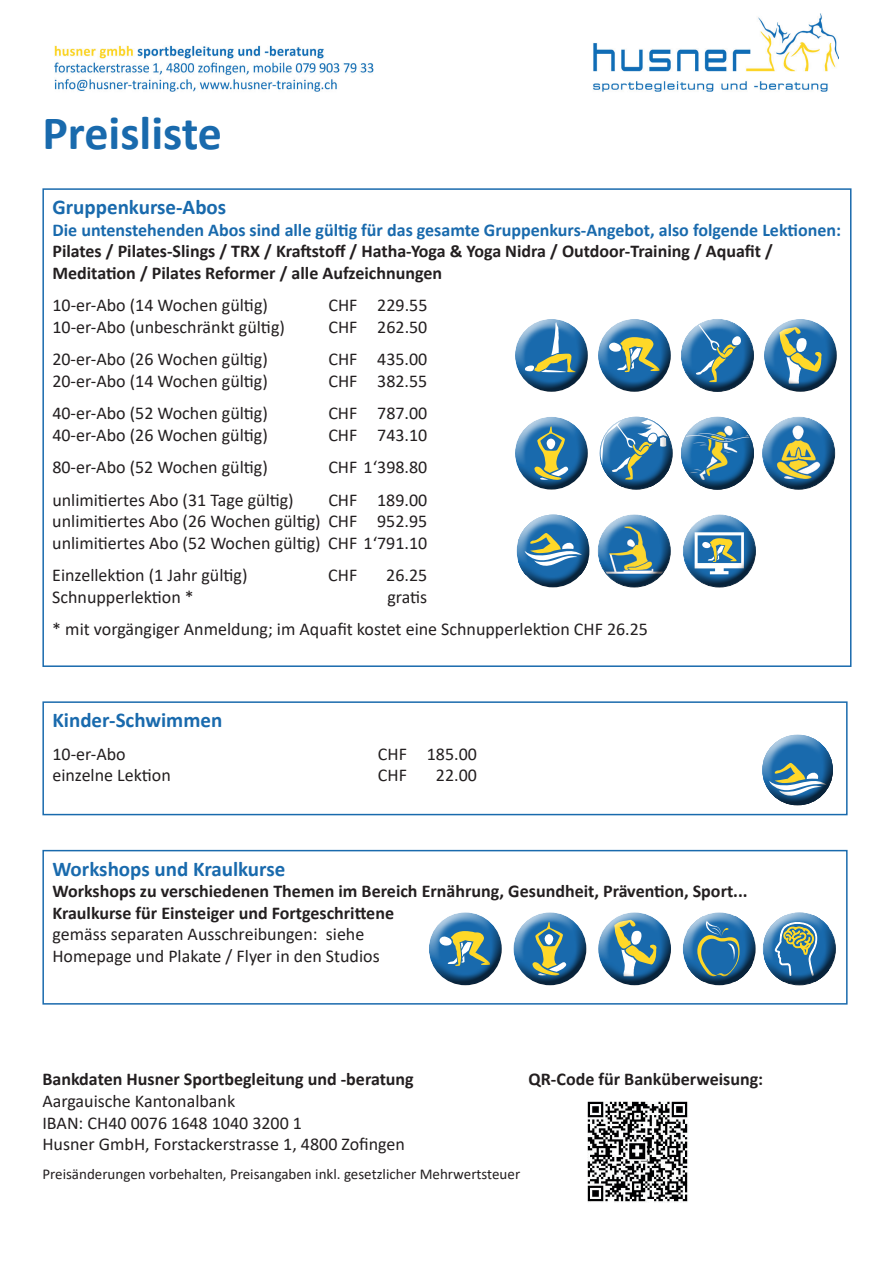
<style>
.page{position:relative;width:893px;height:1263px;background:#fff}
.page>*{position:absolute;margin:0;border:0;box-sizing:border-box;transform-origin:0 0}
.t1{font:700 48px "Calibri";color:#196aad}
.t2{font:700 21px "Calibri";color:#196aad}
.t3{font:18px/21.6px "Calibri";color:#231f20}
.t4{font:700 18px/21.6px "Calibri";color:#231f20}
.t5{font:700 18px "Calibri";color:#196aad}
.t6{font:15px "Calibri";color:#231f20}
.t7{font:700 8.85px "Arial";color:#231f20}
.t8{font:700 6.45px "Arial";color:#231f20}
</style>
<div class="page">
<img style="left:54px;top:14px;width:785px;height:78px">
<div style="left:42px;top:701px;width:806px;height:114px;border:2px solid #196aad"></div>
<div style="left:760px;top:734px;width:74px;height:50px;background:#fff;opacity:.75"></div>
<div style="left:760px;top:745px;width:74px;height:61px;background:#231f20;opacity:.75"></div>
<img style="left:587px;top:1101px;width:102px;height:102px">
<div style="left:42px;top:850px;width:806px;height:154px;border:2px solid #196aad"></div>
<div style="left:681px;top:912px;width:75px;height:53px;background:#fff;opacity:.75"></div>
<div style="left:681px;top:923px;width:75px;height:62px;background:#231f20;opacity:.75"></div>
<div style="left:426px;top:912px;width:77px;height:53px;background:#fff;opacity:.75"></div>
<div style="left:426px;top:923px;width:77px;height:62px;background:#231f20;opacity:.75"></div>
<div style="left:595px;top:912px;width:77px;height:53px;background:#fff;opacity:.75"></div>
<div style="left:595px;top:923px;width:77px;height:62px;background:#231f20;opacity:.75"></div>
<div style="left:511px;top:912px;width:76px;height:53px;background:#fff;opacity:.75"></div>
<div style="left:511px;top:923px;width:76px;height:62px;background:#231f20;opacity:.75"></div>
<div style="left:761px;top:911px;width:75px;height:53px;background:#fff;opacity:.75"></div>
<div style="left:761px;top:923px;width:75px;height:63px;background:#231f20;opacity:.75"></div>
<div style="left:678px;top:415px;width:77px;height:53px;background:#fff;opacity:.75"></div>
<div style="left:678px;top:427px;width:77px;height:63px;background:#231f20;opacity:.75"></div>
<div style="left:597px;top:415px;width:77px;height:53px;background:#fff;opacity:.75"></div>
<div style="left:597px;top:427px;width:77px;height:63px;background:#231f20;opacity:.75"></div>
<div style="left:595px;top:317px;width:77px;height:54px;background:#fff;opacity:.75"></div>
<div style="left:595px;top:329px;width:77px;height:63px;background:#231f20;opacity:.75"></div>
<div style="left:761px;top:317px;width:77px;height:54px;background:#fff;opacity:.75"></div>
<div style="left:761px;top:329px;width:77px;height:63px;background:#231f20;opacity:.75"></div>
<div style="left:512px;top:415px;width:77px;height:54px;background:#fff;opacity:.75"></div>
<div style="left:512px;top:427px;width:77px;height:63px;background:#231f20;opacity:.75"></div>
<div style="left:678px;top:317px;width:76px;height:55px;background:#fff;opacity:.75"></div>
<div style="left:678px;top:329px;width:76px;height:63px;background:#231f20;opacity:.75"></div>
<div style="left:513px;top:317px;width:76px;height:53px;background:#fff;opacity:.75"></div>
<div style="left:513px;top:329px;width:76px;height:63px;background:#231f20;opacity:.75"></div>
<div style="left:760px;top:415px;width:76px;height:54px;background:#fff;opacity:.75"></div>
<div style="left:760px;top:427px;width:76px;height:63px;background:#231f20;opacity:.75"></div>
<div style="left:680px;top:513px;width:77px;height:54px;background:#fff;opacity:.75"></div>
<div style="left:680px;top:525px;width:77px;height:63px;background:#231f20;opacity:.75"></div>
<div style="left:595px;top:513px;width:77px;height:54px;background:#fff;opacity:.75"></div>
<div style="left:595px;top:525px;width:77px;height:63px;background:#231f20;opacity:.75"></div>
<div style="left:514px;top:513px;width:77px;height:53px;background:#fff;opacity:.75"></div>
<div style="left:514px;top:525px;width:77px;height:63px;background:#231f20;opacity:.75"></div>
<h1 class="t1" style="left:42px;top:99px;width:181px">Preisliste</h1>
<p class="t2" style="left:52px;top:192px;width:175px">Gruppenkurse-Abos</p>
<p class="t5" style="left:52px;top:217px;width:790px">Die untenstehenden Abos sind alle gültig für das gesamte Gruppenkurs-Angebot, also folgende Lektionen:</p>
<p class="t4" style="left:52px;top:240px;width:722px">Pilates / Pilates-Slings / TRX / Kraftstoff / Hatha-Yoga &amp; Yoga Nidra / Outdoor-Training / Aquafit /<br>Meditation / Pilates Reformer / alle Aufzeichnungen</p>
<p class="t3" style="left:52px;top:294px;width:217px">10-er-Abo (14 Wochen gültig)</p>
<p class="t3" style="left:328px;top:294px;width:100px">CHF 229.55</p>
<p class="t3" style="left:52px;top:316px;width:234px">10-er-Abo (unbeschränkt gültig)</p>
<p class="t3" style="left:328px;top:316px;width:101px">CHF 262.50</p>
<p class="t3" style="left:52px;top:348px;width:217px">20-er-Abo (26 Wochen gültig)</p>
<p class="t3" style="left:328px;top:348px;width:101px">CHF 435.00</p>
<p class="t3" style="left:52px;top:370px;width:217px">20-er-Abo (14 Wochen gültig)</p>
<p class="t3" style="left:328px;top:370px;width:101px">CHF 382.55</p>
<p class="t3" style="left:52px;top:402px;width:217px">40-er-Abo (52 Wochen gültig)</p>
<p class="t3" style="left:328px;top:402px;width:100px">CHF 787.00</p>
<p class="t3" style="left:52px;top:424px;width:217px">40-er-Abo (26 Wochen gültig)</p>
<p class="t3" style="left:328px;top:424px;width:100px">CHF 743.10</p>
<p class="t3" style="left:52px;top:456px;width:217px">80-er-Abo (52 Wochen gültig)</p>
<p class="t3" style="left:328px;top:456px;width:101px">CHF 1‘398.80</p>
<p class="t3" style="left:52px;top:488px;width:243px">unlimitiertes Abo (31 Tage gültig)</p>
<p class="t3" style="left:52px;top:488px;width:377px;text-align:justify;text-indent:276px">CHF 189.00 unlimitiertes Abo (26 Wochen gültig) CHF 952.95 unlimitiertes Abo (52 Wochen gültig) CHF 1‘791.10</p>
<p class="t3" style="left:52px;top:564px;width:197px">Einzellektion (1 Jahr gültig)</p>
<p class="t3" style="left:328px;top:564px;width:31px">CHF</p>
<p class="t3" style="left:386px;top:564px;width:43px">26.25</p>
<p class="t3" style="left:52px;top:586px;width:143px">Schnupperlektion *</p>
<p class="t3" style="left:52px;top:580px;width:597px;line-height:32.4px;text-indent:335px">gratis<br>* mit vorgängiger Anmeldung; im Aquafit kostet eine Schnupperlektion CHF 26.25</p>
<p class="t2" style="left:52px;top:705px;width:171px">Kinder-Schwimmen</p>
<p class="t3" style="left:52px;top:742px;width:75px">10-er-Abo</p>
<p class="t3" style="left:378px;top:742px;width:100px">CHF 185.00</p>
<p class="t3" style="left:52px;top:764px;width:120px">einzelne Lektion</p>
<p class="t3" style="left:378px;top:764px;width:31px">CHF</p>
<p class="t3" style="left:436px;top:764px;width:43px">22.00</p>
<p class="t2" style="left:52px;top:854px;width:234px">Workshops und Kraulkurse</p>
<p class="t4" style="left:52px;top:880px;width:697px">Workshops zu verschiedenen Themen im Bereich Ernährung, Gesundheit, Prävention, Sport...<br>Kraulkurse für Einsteiger und Fortgeschrittene</p>
<p class="t3" style="left:52px;top:923px;width:329px">gemäss separaten Ausschreibungen: siehe<br>Homepage und Plakate / Flyer in den Studios</p>
<p class="t7" style="left:583px;top:1069px;width:33px">Zahlteil</p>
<p class="t8" style="left:712px;top:1071px;width:58px">Konto / Zahlbar an</p>
<p class="t4" style="left:42px;top:1068px;width:373px">Bankdaten Husner Sportbegleitung und -beratung</p>
<p class="t4" style="left:528px;top:1068px;width:236px">QR-Code für Banküberweisung:</p>
<p class="t3" style="left:42px;top:1090px;width:364px">Aargauische Kantonalbank<br>IBAN: CH40 0076 1648 1040 3200 1<br>Husner GmbH, Forstackerstrasse 1, 4800 Zofingen</p>
<p class="t6" style="left:42px;top:1164px;width:479px">Preisänderungen vorbehalten, Preisangaben inkl. gesetzlicher Mehrwertsteuer</p>
</div>
